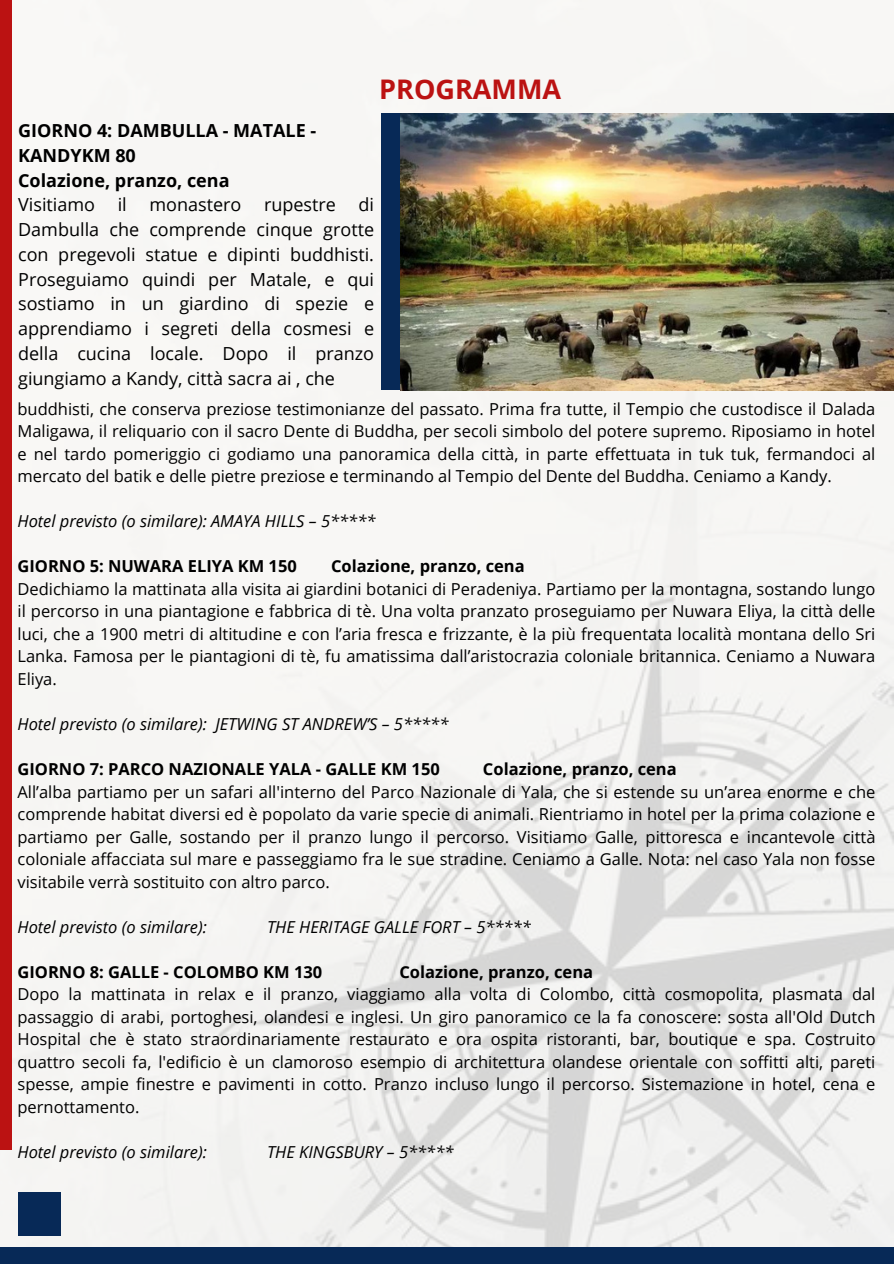
<style>
.page{position:relative;width:894px;height:1264px;background:#fff}
.page>*{position:absolute;margin:0;border:0;box-sizing:border-box;transform-origin:0 0}
.t1{font:700 27px "Open Sans";color:#bb1212}
.t2{font:18px/24.8px "Open Sans";color:#000;text-align:justify}
.t3{font:700 18px/24.8px "Open Sans";color:#000}
.t4{font:16.5px/22.5px "Open Sans";color:#000;text-align:justify}
.t5{font:italic 16.5px "Open Sans";color:#000}
.t6{font:700 16.5px "Open Sans";color:#000}
</style>
<div class="page">
<img style="left:0;top:0;width:892px;height:1247px">
<div style="left:0;top:0;width:11px;height:1149px;background:#bb1212"></div>
<div style="left:19px;top:1191px;width:42px;height:44px;background:#072957"></div>
<div style="left:0;top:1247px;width:893px;height:16px;background:#072957"></div>
<div style="left:381px;top:113px;width:56px;height:277px;background:#072957"></div>
<img style="left:400px;top:113px;width:493px;height:277px">
<p class="t1" style="left:379px;top:70px;width:183px">PROGRAMMA</p>
<p class="t3" style="left:18px;top:118px;width:299px">GIORNO 4: DAMBULLA - MATALE -<br>KANDYKM 80<br>Colazione, pranzo, cena</p>
<p class="t2" style="left:18px;top:192px;width:78px">Visitiamo</p>
<p class="t2" style="left:118px;top:192px;width:11px">il</p>
<p class="t2" style="left:149px;top:192px;width:93px">monastero</p>
<p class="t2" style="left:264px;top:192px;width:73px">rupestre</p>
<p class="t2" style="left:18px;top:192px;width:357px;text-indent:340px">di Dambulla che comprende cinque grotte con pregevoli statue e dipinti buddhisti.<br>Proseguiamo quindi per Matale, e qui sostiamo in un giardino di spezie e apprendiamo i segreti della cosmesi e della cucina locale. Dopo il pranzo giungiamo a Kandy, città sacra ai , che</p>
<p class="t4" style="left:17px;top:397px;width:859px">buddhisti, che conserva preziose testimonianze del passato. Prima fra tutte, il Tempio che custodisce il Dalada Maligawa, il reliquario con il sacro Dente di Buddha, per secoli simbolo del potere supremo. Riposiamo in hotel e nel tardo pomeriggio ci godiamo una panoramica della città, in parte effettuata in tuk tuk, fermandoci al mercato del batik e delle pietre preziose e terminando al Tempio del Dente del Buddha. Ceniamo a Kandy.</p>
<p class="t5" style="left:17px;top:510px;width:359px">Hotel previsto (o similare): AMAYA HILLS – 5*****</p>
<p class="t6" style="left:17px;top:555px;width:281px">GIORNO 5: NUWARA ELIYA KM 150</p>
<p class="t6" style="left:331px;top:555px;width:195px">Colazione, pranzo, cena</p>
<p class="t4" style="left:17px;top:577px;width:859px">Dedichiamo la mattinata alla visita ai giardini botanici di Peradeniya. Partiamo per la montagna, sostando lungo il percorso in una piantagione e fabbrica di tè. Una volta pranzato proseguiamo per Nuwara Eliya, la città delle luci, che a 1900 metri di altitudine e con l’aria fresca e frizzante, è la più frequentata località montana dello Sri Lanka. Famosa per le piantagioni di tè, fu amatissima dall’aristocrazia coloniale britannica. Ceniamo a Nuwara Eliya.</p>
<p class="t5" style="left:17px;top:712px;width:432px">Hotel previsto (o similare): JETWING ST ANDREW’S – 5*****</p>
<p class="t6" style="left:17px;top:757px;width:423px">GIORNO 7: PARCO NAZIONALE YALA - GALLE KM 150</p>
<p class="t6" style="left:483px;top:757px;width:195px">Colazione, pranzo, cena</p>
<p class="t4" style="left:17px;top:779px;width:859px">All’alba partiamo per un safari all'interno del Parco Nazionale di Yala, che si estende su un’area enorme e che comprende habitat diversi ed è popolato da varie specie di animali. Rientriamo in hotel per la prima colazione e partiamo per Galle, sostando per il pranzo lungo il percorso. Visitiamo Galle, pittoresca e incantevole città coloniale affacciata sul mare e passeggiamo fra le sue stradine. Ceniamo a Galle. Nota: nel caso Yala non fosse visitabile verrà sostituito con altro parco.</p>
<p class="t5" style="left:17px;top:915px;width:191px">Hotel previsto (o similare):</p>
<p class="t5" style="left:267px;top:915px;width:265px">THE HERITAGE GALLE FORT – 5*****</p>
<p class="t6" style="left:17px;top:960px;width:306px">GIORNO 8: GALLE - COLOMBO KM 130</p>
<p class="t6" style="left:399px;top:960px;width:195px">Colazione, pranzo, cena</p>
<p class="t4" style="left:17px;top:982px;width:859px">Dopo la mattinata in relax e il pranzo, viaggiamo alla volta di Colombo, città cosmopolita, plasmata dal passaggio di arabi, portoghesi, olandesi e inglesi. Un giro panoramico ce la fa conoscere: sosta all'Old Dutch Hospital che è stato straordinariamente restaurato e ora ospita ristoranti, bar, boutique e spa. Costruito quattro secoli fa, l'edificio è un clamoroso esempio di architettura olandese orientale con soffitti alti, pareti spesse, ampie finestre e pavimenti in cotto. Pranzo incluso lungo il percorso. Sistemazione in hotel, cena e pernottamento.</p>
<p class="t5" style="left:17px;top:1140px;width:191px">Hotel previsto (o similare):</p>
<p class="t5" style="left:267px;top:1140px;width:188px">THE KINGSBURY – 5*****</p>
</div>
